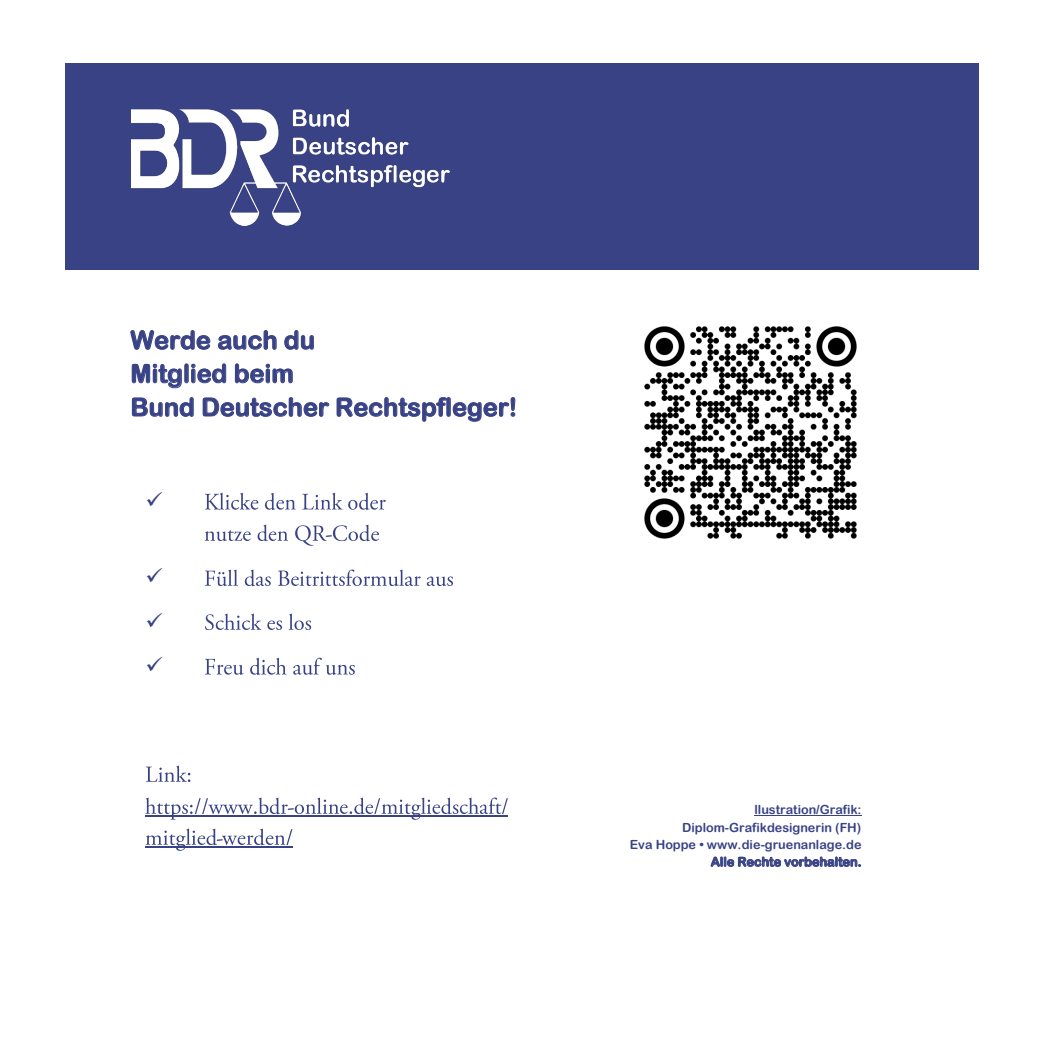
<style>
.page{position:relative;width:1042px;height:1042px;background:#fff}
.page>*{position:absolute;margin:0;border:0;box-sizing:border-box;transform-origin:0 0}
.t1{font:700 25.2px/33.6px "Arial Rounded MT";color:#384285}
.t2{font:22.22px/44.4px "Wingdings";color:#384285;text-align:justify}
.t3{font:700 12.6px/17.3px "Arial Rounded MT";color:#384285;text-align:right}
</style>
<div class="page">
<div style="left:66px;top:63px;width:913px;height:206px;background:#384285"></div>
<img style="left:131px;top:109px;width:318px;height:116px">
<hr style="left:754px;top:815px;width:107px;height:1px;background:#384285">
<img style="left:205px;top:492px;width:181px;height:18px">
<img style="left:205px;top:524px;width:121px;height:22px">
<img style="left:326px;top:533px;width:7px;height:8px">
<img style="left:333px;top:524px;width:46px;height:18px">
<img style="left:205px;top:569px;width:248px;height:18px">
<img style="left:205px;top:613px;width:107px;height:18px">
<img style="left:205px;top:657px;width:150px;height:18px">
<img style="left:145px;top:765px;width:46px;height:17px">
<img style="left:145px;top:797px;width:142px;height:23px">
<img style="left:287px;top:804px;width:7px;height:13px">
<img style="left:294px;top:797px;width:214px;height:23px">
<hr style="left:145px;top:815px;width:363px;height:1px;background:#384285">
<img style="left:145px;top:828px;width:71px;height:23px">
<img style="left:216px;top:835px;width:7px;height:13px">
<img style="left:223px;top:828px;width:70px;height:20px">
<hr style="left:145px;top:846px;width:147px;height:1px;background:#384285">
<img style="left:644px;top:326px;width:213px;height:213px">
<p class="t1" style="left:130px;top:323px;width:388px">Werde auch du<br>Mitglied beim<br>Bund Deutscher Rechtspfleger!</p>
<p class="t2" style="left:145px;top:555px;width:19px">✓ ✓ ✓</p>
<p class="t3" style="left:630px;top:801px;width:233px">llustration/Grafik:<br>Diplom-Grafikdesignerin (FH)<br>Eva Hoppe • www.die-gruenanlage.de<br>Alle Rechte vorbehalten.</p>
</div>
